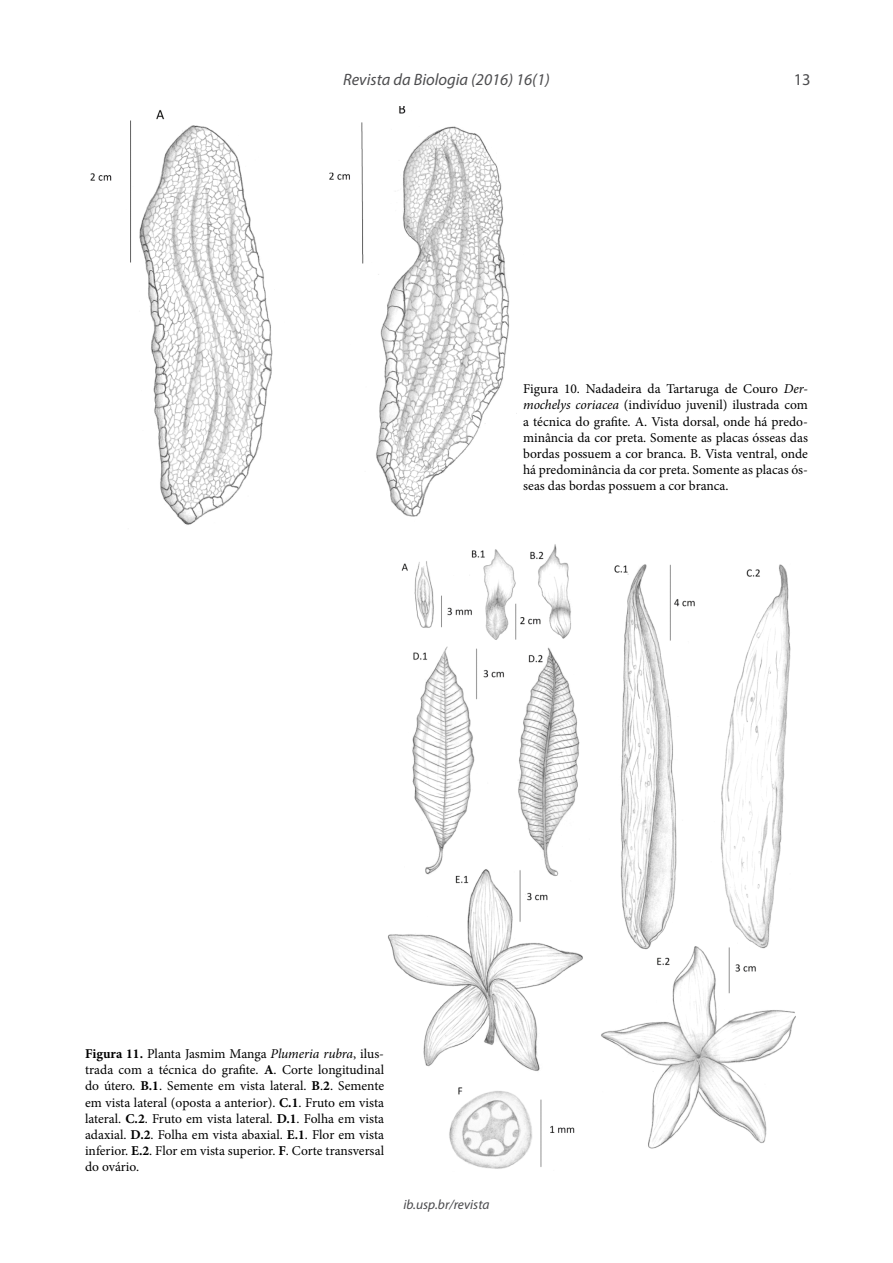
<style>
.page{position:relative;width:893px;height:1263px;background:#fff}
.page>*{position:absolute;margin:0;border:0;box-sizing:border-box;transform-origin:0 0}
.t1{font:italic 16.5px "Myriad Pro";color:#4d4d4f}
.t2{font:16.5px "Myriad Pro";color:#4d4d4f}
.t3{font:13.5px/16.2px "Minion Pro";color:#000;text-align:justify}
.t4{font:italic 13.5px "Myriad Pro";color:#4a4a4d}
.s1{font-style:italic}
.s2{font-weight:700}
</style>
<div class="page">
<img style="left:90px;top:106px;width:427px;height:419px">
<img style="left:388px;top:544px;width:408px;height:625px">
<p class="t1" style="left:343px;top:69px;width:208px">Revista da Biologia (2016) 16(1)</p>
<p class="t2" style="left:794px;top:69px;width:18px">13</p>
<p class="t3" style="left:523px;top:381px;width:286px">Figura 10. Nadadeira da Tartaruga de Couro <span class="s1">Der&shy;mochelys coriacea</span> (indivíduo juvenil) ilustrada com a técnica do grafite. A. Vista dorsal, onde há predo&shy;minância da cor preta. Somente as placas ósseas das bordas possuem a cor branca. B. Vista ventral, onde há predominância da cor preta. Somente as placas ós&shy;seas das bordas possuem a cor branca.</p>
<p class="t3" style="left:85px;top:1046px;width:301px"><span class="s2">Figura 11.</span> Planta Jasmim Manga <span class="s1">Plumeria rubra</span>, ilus&shy;trada com a técnica do grafite. <span class="s2">A</span>. Corte longitudinal do útero. <span class="s2">B.1</span>. Semente em vista lateral. <span class="s2">B</span>.<span class="s2">2</span>. Semente em vista lateral (oposta a anterior). <span class="s2">C.1</span>. Fruto em vista lateral. <span class="s2">C.2</span>. Fruto em vista lateral. <span class="s2">D.1</span>. Folha em vista adaxial. <span class="s2">D.2</span>. Folha em vista abaxial. <span class="s2">E.1</span>. Flor em vista inferior. <span class="s2">E.2</span>. Flor em vista superior. <span class="s2">F</span>. Corte transversal do ovário.</p>
<p class="t4" style="left:403px;top:1196px;width:88px">ib.usp.br/revista</p>
</div>
